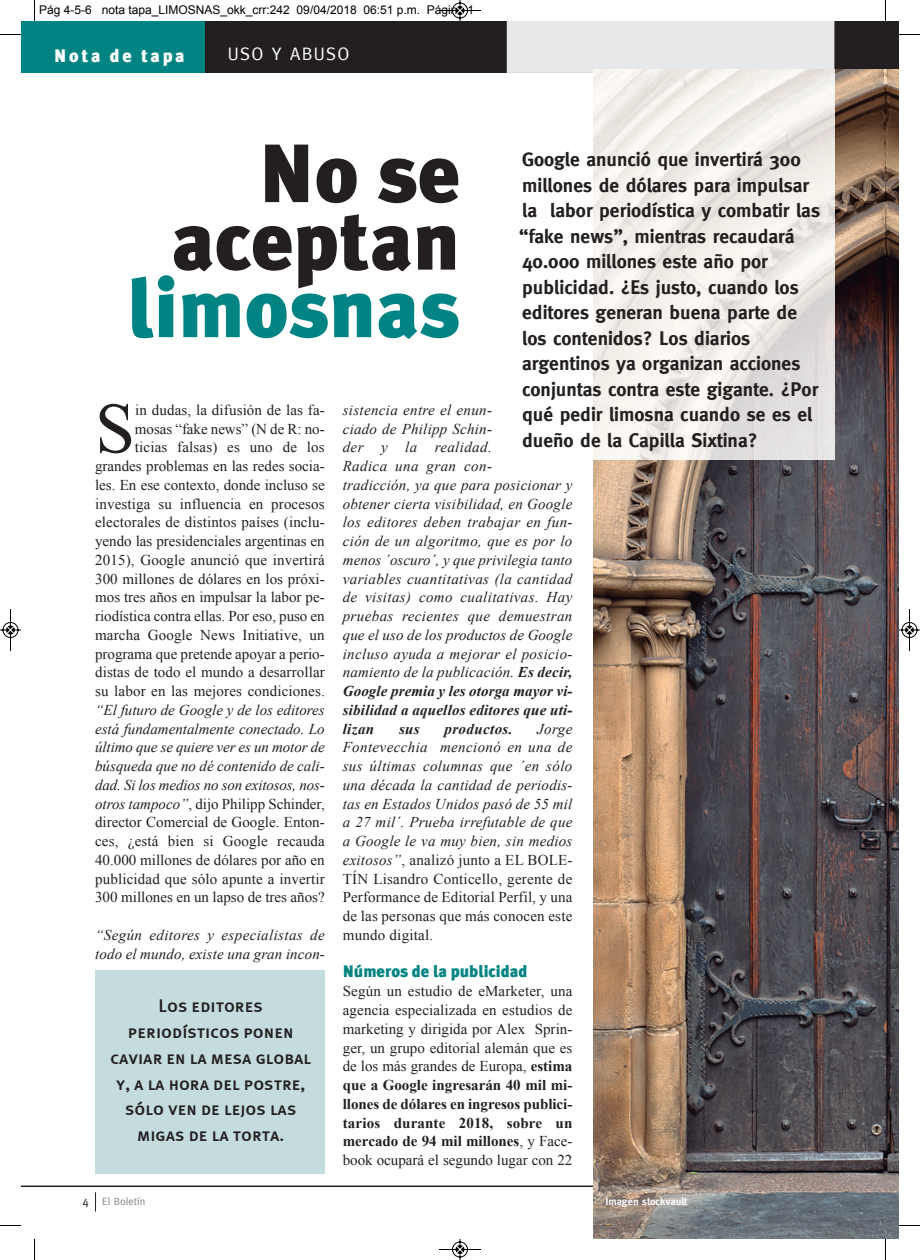
<style>
.page{position:relative;width:920px;height:1260px;background:#fff}
.page>*{position:absolute;margin:0;border:0;box-sizing:border-box;transform-origin:0 0}
.t1{font:900 82.5px/67.5px "Meta Plus";color:#231f20;text-align:right}
.t2{font:900 82.5px "Meta Plus";color:#008483}
.t3{font:71.55px "Times New Roman";color:#231f20}
.t4{font:700 19.5px/25.5px "Meta";color:#231f20}
.t5{font:18px/26px "Meta Plus Medium Caps";color:#231f20;text-align:center}
.t6{font:900 18px "Meta Plus";letter-spacing:.15em;color:#fff}
.t7{font:18px "Meta";letter-spacing:.075em;color:#fff}
.t8{font:900 16.5px "Meta Plus";color:#008483}
.t9{font:15px/18.8px "Times New Roman";color:#231f20;text-align:justify}
.t10{font:italic 15px/18.8px "Times New Roman";letter-spacing:.02em;color:#231f20}
.t11{font:italic 700 15px "Times New Roman";letter-spacing:.025em;color:#231f20}
.t12{font:12px "Arial";color:#000}
.t13{font:700 10.5px "Meta";color:#fff}
.t14{font:10.5px "Meta";color:#808285}
.s1{font-style:italic}
.s2{font-weight:700}
.s3{font-style:normal}
.s4{font-size:12px;color:#231f20}
</style>
<div class="page">
<hr style="left:21px;top:1185px;width:877px;height:2px;background:#231f20">
<div style="left:21px;top:21px;width:184px;height:52px;background:#008483"></div>
<div style="left:205px;top:21px;width:680px;height:52px;background:#231f20"></div>
<svg style="left:95px;top:1192px;width:1px;height:19px"></svg>
<div style="left:885px;top:21px;width:13px;height:52px;background:#231f20"></div>
<img style="left:593px;top:69px;width:305px;height:1170px">
<div style="left:506px;top:21px;width:328px;height:52px;background:#e7e8e9"></div>
<img style="left:593px;top:69px;width:241px;height:390px">
<div style="left:95px;top:970px;width:229px;height:203px;background:#c5dcde"></div>
<svg style="left:34px;top:0;width:1px;height:21px"></svg>
<svg style="left:0;top:34px;width:21px;height:1px"></svg>
<svg style="left:885px;top:0;width:1px;height:21px"></svg>
<svg style="left:898px;top:34px;width:21px;height:1px"></svg>
<svg style="left:34px;top:1239px;width:1px;height:21px"></svg>
<svg style="left:0;top:1225px;width:21px;height:1px"></svg>
<svg style="left:885px;top:1239px;width:1px;height:21px"></svg>
<svg style="left:898px;top:1225px;width:21px;height:1px"></svg>
<svg style="left:439px;top:0;width:42px;height:21px"></svg>
<svg style="left:439px;top:1239px;width:42px;height:21px"></svg>
<svg style="left:0;top:609px;width:21px;height:42px"></svg>
<svg style="left:898px;top:608px;width:21px;height:44px"></svg>
<p class="t12" style="left:39px;top:3px;width:436px">Pág 4-5-6 nota tapa_LIMOSNAS_okk_crr:242 09/04/2018 06:51 p.m. Página 1</p>
<p class="t6" style="left:54px;top:44px;width:132px">Nota de tapa</p>
<p class="t7" style="left:228px;top:44px;width:123px">USO Y ABUSO</p>
<h1 class="t1" style="left:171px;top:135px;width:290px">No se aceptan</h1>
<p class="t4" style="left:519px;top:147px;width:302px">Google anunció que invertirá 300 millones de dólares para impulsar la labor periodística y combatir las “fake news”, mientras recaudará<br>40.000 millones este año por publicidad. ¿Es justo, cuando los editores generan buena parte de los contenidos? Los diarios argentinos ya organizan acciones conjuntas contra este gigante. ¿Por qué pedir limosna cuando se es el dueño de la Capilla Sixtina?</p>
<h1 class="t2" style="left:127px;top:255px;width:334px">limosnas</h1>
<h2 class="t3" style="left:95px;top:388px;width:41px">S</h2>
<p class="t9" style="left:95px;top:400px;width:231px;text-align:right">in dudas, la difusión de las fa&shy;mosas “fake news” (N de R: no-<br>ticias falsas) es uno de los grandes problemas en las redes socia&shy;les. En ese contexto, donde incluso se investiga su influencia en procesos electorales de distintos países (inclu&shy;yendo las presidenciales argentinas en 2015), Google anunció que invertirá 300 millones de dólares en los próxi&shy;mos tres años en impulsar la labor pe&shy;riodística contra ellas. Por eso, puso en marcha Google News Initiative, un programa que pretende apoyar a perio&shy;distas de todo el mundo a desarrollar su labor en las mejores condiciones.</p>
<p class="t9" style="left:95px;top:700px;width:231px"><span class="s1">“El futuro de Google y de los editores está fundamentalmente conectado. Lo último que se quiere ver es un motor de búsqueda que no dé contenido de cali&shy;dad. Si los medios no son exitosos, nos&shy;otros tampoco”</span>, dijo Philipp Schinder, director Comercial de Google. Enton&shy;ces, ¿está bien si Google recauda 40.000 millones de dólares por año en publicidad que sólo apunte a invertir 300 millones en un lapso de tres años?</p>
<p class="t10" style="left:95px;top:925px;width:231px">“Según editores y especialistas de todo el mundo, existe una gran incon-</p>
<p class="t10" style="left:343px;top:400px;width:231px">sistencia entre el enun-<br>ciado de Philipp Schin-<br>der y la realidad.<br>Radica una gran con-<br>tradicción, ya que para posicionar y obtener cierta visibilidad, en Google los editores deben trabajar en fun&shy;ción de un algoritmo, que es por lo menos ´oscuro´, y que privilegia tanto variables cuantitativas (la cantidad de visitas) como cualitativas. Hay pruebas recientes que demuestran que el uso de los productos de Google incluso ayuda a mejorar el posicio&shy;namiento de la publicación. <span class="s2">Es decir,<br>Google premia y les otorga mayor vi&shy;sibilidad a aquellos editores que uti&shy;lizan</span></p>
<p class="t11" style="left:399px;top:720px;width:22px">sus</p>
<p class="t11" style="left:444px;top:720px;width:69px">productos.</p>
<p class="t10" style="left:343px;top:719px;width:231px;text-align:justify;text-indent:194px">Jorge Fontevecchia mencionó en una de sus últimas columnas que ´en sólo una década la cantidad de periodis&shy;tas en Estados Unidos pasó de 55 mil a 27 mil´. Prueba irrefutable de que a Google le va muy bien, sin medios exitosos”<span class="s3">, analizó junto a EL BOLE-TÍN Lisandro Conticello, gerente de Performance de Editorial Perfil, y una de las personas que más conocen este mundo digital.</span></p>
<p class="t8" style="left:343px;top:961px;width:186px">Números de la publicidad</p>
<p class="t9" style="left:343px;top:981px;width:231px">Según un estudio de eMarketer, una agencia especializada en estudios de marketing y dirigida por Alex Sprin&shy;ger, un grupo editorial alemán que es de los más grandes de Europa, <span class="s2">estima que a Google ingresarán 40 mil mi&shy;llones de dólares en ingresos publici&shy;tarios durante 2018, sobre un mercado de 94 mil millones</span>, y Face&shy;book ocupará el segundo lugar con 22</p>
<p class="t5" style="left:110px;top:991px;width:202px">Los editores periodísticos ponen caviar en la mesa global y, a la hora del postre, sólo ven de lejos las migas de la torta.</p>
<p class="t14" style="left:82px;top:1195px;width:64px"><span class="s4">4</span> EL BOLETÍN</p>
<p class="t13" style="left:605px;top:1195px;width:83px">Imagen stockvault</p>
</div>
